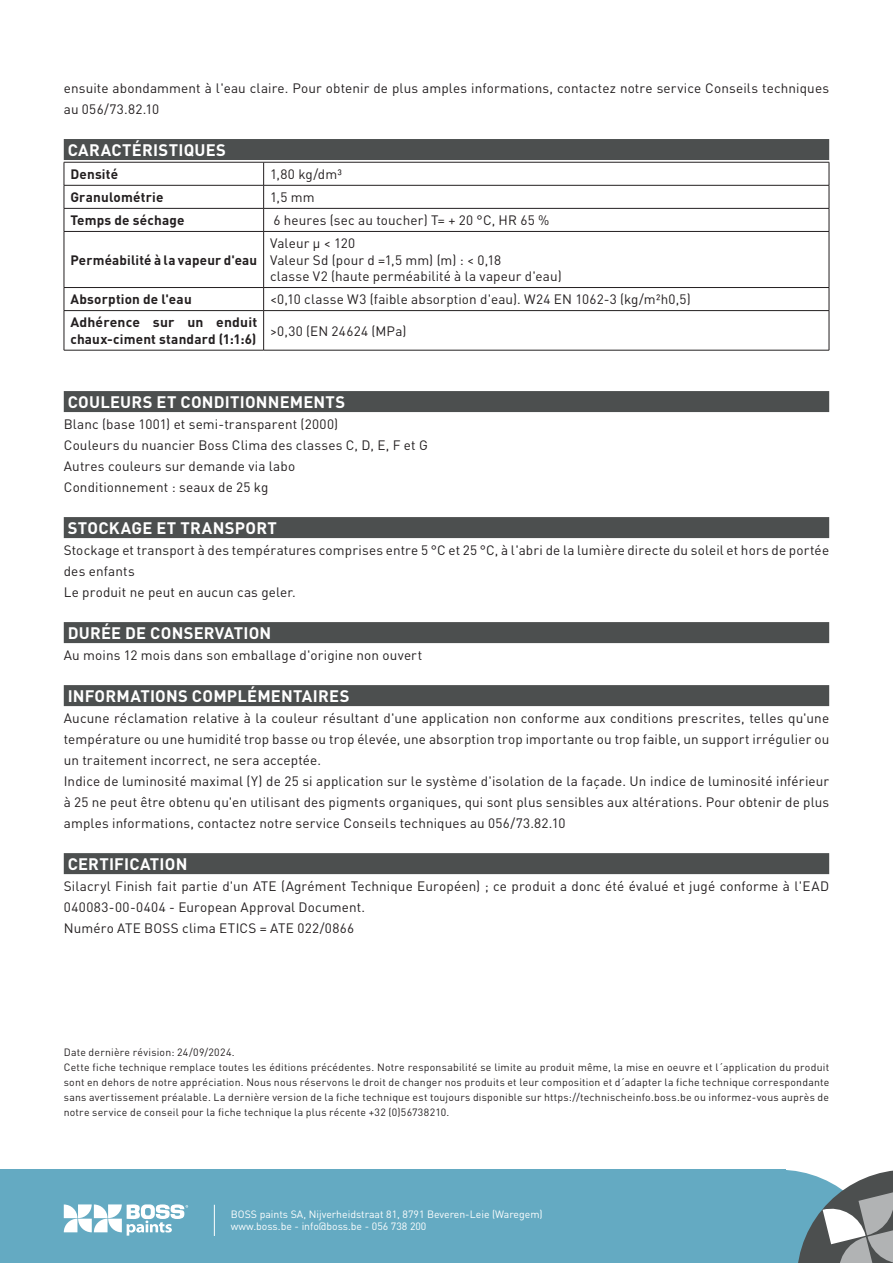
<style>
.page{position:relative;width:893px;height:1263px;background:#fff}
.page>*{position:absolute;margin:0;border:0;box-sizing:border-box;transform-origin:0 0}
.Tussentitel_1{font:700 16.5px "DINOT";letter-spacing:.015em;color:#fff}
.brood{font:13.5px/21px "DINOT";letter-spacing:.01em;color:#231f20}
.brood-2{font:700 13.5px/16.5px "DINOT";letter-spacing:.015em;color:#231f20}
.brood-3{font:10.5px/15px "DINOT";letter-spacing:.02em;color:#231f20;text-align:justify}
.t1{font:10.5px/12.6px "DINOT";color:#fff}
</style>
<div class="page">
<div style="left:0;top:1170px;width:785px;height:93px;background:#64aac2"></div>
<svg style="left:785px;top:1170px;width:108px;height:93px"></svg>
<hr style="left:214px;top:1205px;width:1px;height:31px;background:#fff">
<svg style="left:64px;top:1204px;width:124px;height:31px"></svg>
<div style="left:64px;top:139px;width:765px;height:21px;background:#4c4f4f"></div>
<hr style="left:64px;top:162px;width:200px;height:1px;background:#231f20">
<hr style="left:264px;top:162px;width:565px;height:1px;background:#231f20">
<hr style="left:64px;top:185px;width:200px;height:1px;background:#231f20">
<hr style="left:264px;top:185px;width:565px;height:1px;background:#231f20">
<hr style="left:64px;top:208px;width:200px;height:1px;background:#231f20">
<svg style="left:64px;top:162px;width:1px;height:69px"></svg>
<hr style="left:264px;top:208px;width:565px;height:1px;background:#231f20">
<svg style="left:263px;top:162px;width:1px;height:69px"></svg>
<svg style="left:829px;top:162px;width:1px;height:69px"></svg>
<hr style="left:64px;top:231px;width:200px;height:1px;background:#231f20">
<hr style="left:64px;top:232px;width:1px;height:55px;background:#231f20">
<hr style="left:264px;top:231px;width:565px;height:1px;background:#231f20">
<hr style="left:263px;top:232px;width:1px;height:55px;background:#231f20">
<hr style="left:829px;top:232px;width:1px;height:55px;background:#231f20">
<hr style="left:64px;top:287px;width:200px;height:1px;background:#231f20">
<svg style="left:64px;top:288px;width:1px;height:22px"></svg>
<hr style="left:264px;top:287px;width:565px;height:1px;background:#231f20">
<svg style="left:263px;top:288px;width:1px;height:22px"></svg>
<svg style="left:829px;top:288px;width:1px;height:22px"></svg>
<hr style="left:64px;top:310px;width:200px;height:1px;background:#231f20">
<hr style="left:64px;top:311px;width:1px;height:39px;background:#231f20">
<hr style="left:264px;top:310px;width:565px;height:1px;background:#231f20">
<hr style="left:263px;top:311px;width:1px;height:39px;background:#231f20">
<hr style="left:829px;top:311px;width:1px;height:39px;background:#231f20">
<hr style="left:64px;top:350px;width:200px;height:1px;background:#231f20">
<hr style="left:264px;top:350px;width:565px;height:1px;background:#231f20">
<div style="left:64px;top:391px;width:765px;height:21px;background:#4c4f4f"></div>
<div style="left:64px;top:517px;width:765px;height:21px;background:#4c4f4f"></div>
<div style="left:64px;top:622px;width:765px;height:21px;background:#4c4f4f"></div>
<div style="left:64px;top:685px;width:765px;height:21px;background:#4c4f4f"></div>
<div style="left:64px;top:853px;width:765px;height:21px;background:#4c4f4f"></div>
<p class="brood" style="left:64px;top:77px;width:767px">ensuite abondamment à l'eau claire. Pour obtenir de plus amples informations, contactez notre service Conseils techniques au 056/73.82.10</p>
<p class="Tussentitel_1" style="left:68px;top:139px;width:160px">CARACTÉRISTIQUES</p>
<p class="brood-2" style="left:70px;top:165px;width:49px">Densité</p>
<p class="brood" style="left:270px;top:163px;width:73px">1,80 kg/dm³</p>
<p class="brood-2" style="left:70px;top:188px;width:95px">Granulométrie</p>
<p class="brood" style="left:270px;top:186px;width:46px">1,5 mm</p>
<p class="brood-2" style="left:70px;top:212px;width:116px">Temps de séchage</p>
<p class="brood" style="left:273px;top:209px;width:277px">6 heures (sec au toucher) T= + 20 °C, HR 65 %</p>
<p class="brood-2" style="left:70px;top:251px;width:188px">Perméabilité à la vapeur d'eau</p>
<p class="brood" style="left:270px;top:233px;width:87px">Valeur µ &lt; 120</p>
<p class="brood" style="left:270px;top:249px;width:233px">Valeur Sd (pour d =1,5 mm) (m) : &lt; 0,18</p>
<p class="brood" style="left:270px;top:266px;width:293px">classe V2 (haute perméabilité à la vapeur d'eau)</p>
<p class="brood-2" style="left:70px;top:291px;width:123px">Absorption de l'eau</p>
<p class="brood" style="left:270px;top:289px;width:422px">&lt;0,10 classe W3 (faible absorption d'eau). W24 EN 1062-3 (kg/m²h0,5)</p>
<p class="brood-2" style="left:70px;top:314px;width:188px">Adhérence sur un enduit chaux-ciment standard (1:1:6)</p>
<p class="brood" style="left:270px;top:320px;width:138px">&gt;0,30 (EN 24624 (MPa)</p>
<p class="Tussentitel_1" style="left:68px;top:391px;width:279px">COULEURS ET CONDITIONNEMENTS</p>
<p class="brood" style="left:64px;top:413px;width:276px">Blanc (base 1001) et semi-transparent (2000)</p>
<p class="brood" style="left:64px;top:434px;width:365px">Couleurs du nuancier Boss Clima des classes C, D, E, F et G</p>
<p class="brood" style="left:64px;top:455px;width:233px">Autres couleurs sur demande via labo</p>
<p class="brood" style="left:64px;top:476px;width:206px">Conditionnement : seaux de 25 kg</p>
<p class="Tussentitel_1" style="left:68px;top:517px;width:211px">STOCKAGE ET TRANSPORT</p>
<p class="brood" style="left:64px;top:539px;width:767px">Stockage et transport à des températures comprises entre 5 °C et 25 °C, à l'abri de la lumière directe du soleil et hors de portée des enfants</p>
<p class="brood" style="left:64px;top:581px;width:234px">Le produit ne peut en aucun cas geler.</p>
<p class="Tussentitel_1" style="left:68px;top:622px;width:205px">DURÉE DE CONSERVATION</p>
<p class="brood" style="left:64px;top:644px;width:360px">Au moins 12 mois dans son emballage d'origine non ouvert</p>
<p class="Tussentitel_1" style="left:68px;top:685px;width:283px">INFORMATIONS COMPLÉMENTAIRES</p>
<p class="brood" style="left:64px;top:707px;width:767px;text-align:justify">Aucune réclamation relative à la couleur résultant d'une application non conforme aux conditions prescrites, telles qu'une température ou une humidité trop basse ou trop élevée, une absorption trop importante ou trop faible, un support irrégulier ou un traitement incorrect, ne sera acceptée.</p>
<p class="brood" style="left:64px;top:770px;width:767px;text-align:justify">Indice de luminosité maximal (Y) de 25 si application sur le système d'isolation de la façade. Un indice de luminosité inférieur à 25 ne peut être obtenu qu'en utilisant des pigments organiques, qui sont plus sensibles aux altérations. Pour obtenir de plus amples informations, contactez notre service Conseils techniques au 056/73.82.10</p>
<p class="Tussentitel_1" style="left:68px;top:853px;width:121px">CERTIFICATION</p>
<p class="brood" style="left:64px;top:875px;width:767px">Silacryl Finish fait partie d'un ATE (Agrément Technique Européen) ; ce produit a donc été évalué et jugé conforme à l'EAD<br>040083-00-0404 - European Approval Document.</p>
<p class="brood" style="left:64px;top:917px;width:292px">Numéro ATE BOSS clima ETICS = ATE 022/0866</p>
<p class="brood-3" style="left:64px;top:1045px;width:172px">Date dernière révision: 24/09/2024.</p>
<p class="brood-3" style="left:64px;top:1060px;width:767px">Cette fiche technique remplace toutes les éditions précédentes. Notre responsabilité se limite au produit même, la mise en oeuvre et l´application du produit sont en dehors de notre appréciation. Nous nous réservons le droit de changer nos produits et leur composition et d´adapter la fiche technique correspondante sans avertissement préalable. La dernière version de la fiche technique est toujours disponible sur https://technischeinfo.boss.be ou informez-vous auprès de notre service de conseil pour la fiche technique la plus récente +32 (0)56738210.</p>
<p class="t1" style="left:231px;top:1207px;width:313px">BOSS paints SA, Nijverheidstraat 81, 8791 Beveren-Leie (Waregem) www.boss.be - info@boss.be - 056 738 200</p>
</div>
